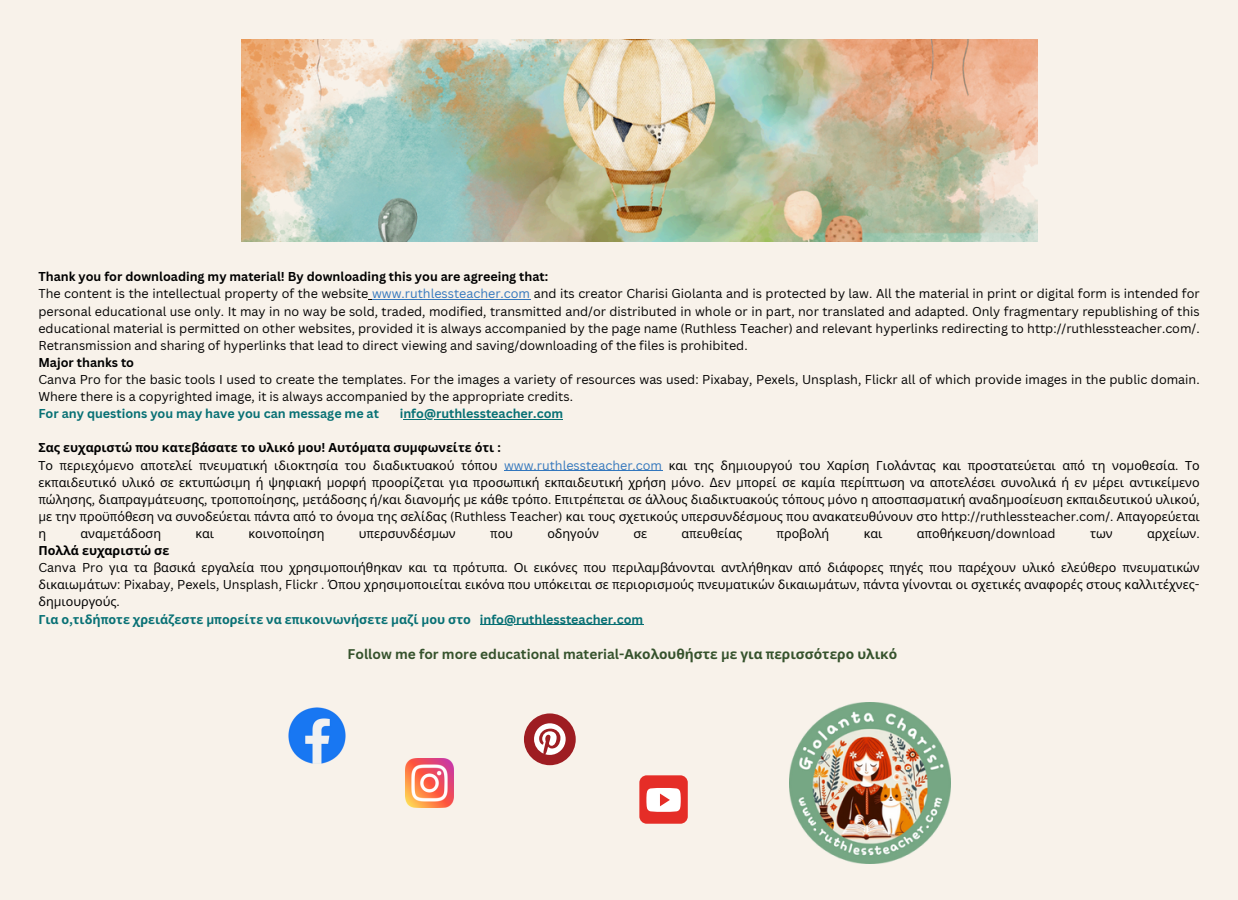
<style>
.page{position:relative;width:1238px;height:900px;background:#fff}
.page>*{position:absolute;margin:0;border:0;box-sizing:border-box;transform-origin:0 0}
.t1{font:700 13.65px "Canva Sans";color:#35522c}
.t2{font:12.6px/17.1px "Noto Sans";color:#000;text-align:justify}
.t3{font:12.6px/17.1px "Canva Sans";color:#000;text-align:justify}
.t4{font:700 12.6px "Canva Sans";color:#077074}
.t5{font:700 12.6px "Canva Sans";color:#000}
.t6{font:700 12.6px "Noto Sans";color:#000}
.s1{color:#3377bd}
.s2{font-family:"Canva Sans"}
.s3{font-family:"Canva Sans";color:#3377bd}
.s4{font-family:"Noto Sans"}
.s5{font-weight:700}
.s6{font-weight:700;color:#077074}
.s7{font-family:"Canva Sans";font-weight:700;color:#077074}
</style>
<div class="page">
<div style="left:0;top:0;width:1237px;height:900px;background:#f8f2ea"></div>
<img style="left:241px;top:40px;width:796px;height:201px">
<hr style="left:372px;top:299px;width:158px;height:1px;background:#3377bd">
<hr style="left:403px;top:419px;width:160px;height:1px;background:#077074">
<hr style="left:504px;top:470px;width:158px;height:1px;background:#3377bd">
<hr style="left:480px;top:624px;width:163px;height:1px;background:#077074">
<div style="left:639px;top:775px;width:48px;height:49px;background:#e52d27;border-radius:7px"></div>
<svg style="left:646px;top:788px;width:34px;height:24px"></svg>
<div style="left:524px;top:713px;width:51px;height:52px;background:#9e1d22;border-radius:50%"></div>
<svg style="left:534px;top:723px;width:31px;height:32px"></svg>
<img style="left:405px;top:759px;width:49px;height:48px">
<img style="left:288px;top:707px;width:58px;height:57px">
<img style="left:789px;top:703px;width:161px;height:161px">
<p class="t5" style="left:38px;top:268px;width:511px">Thank you for downloading my material! By downloading this you are agreeing that:</p>
<p class="t3" style="left:38px;top:285px;width:1162px">The content is the intellectual property of the website <span class="s1">www.ruthlessteacher.com</span> and its creator Charisi Giolanta and is protected by law. All the material in print or digital form is intended for personal educational use only. It may in no way be sold, traded, modified, transmitted and/or distributed in whole or in part, nor translated and adapted. Only fragmentary republishing of this educational material is permitted on other websites, provided it is always accompanied by the page name (Ruthless Teacher) and relevant hyperlinks redirecting to http://ruthlessteacher.com/.<br>Retransmission and sharing of hyperlinks that lead to direct viewing and saving/downloading of the files is prohibited.</p>
<p class="t5" style="left:38px;top:353px;width:97px">Major thanks to</p>
<p class="t3" style="left:38px;top:371px;width:1162px">Canva Pro for the basic tools I used to create the templates. For the images a variety of resources was used: Pixabay, Pexels, Unsplash, Flickr all of which provide images in the public domain.<br>Where there is a copyrighted image, it is always accompanied by the appropriate credits.</p>
<p class="t4" style="left:38px;top:405px;width:342px">For any questions you may have you can message me at</p>
<p class="t4" style="left:400px;top:405px;width:165px">info@ruthlessteacher.com</p>
<p class="t6" style="left:38px;top:439px;width:464px">Σας ευχαριστώ <span class="s2">π</span>ου κατεβάσατε το υλικό <span class="s2">μ</span>ου<span class="s2">!</span> Αυτό<span class="s2">μ</span>ατα συ<span class="s2">μ</span>φωνείτε ότι <span class="s2">:</span></p>
<p class="t2" style="left:38px;top:456px;width:1162px">Το <span class="s2">π</span>εριεχό<span class="s2">μ</span>ενο α<span class="s2">π</span>οτελεί <span class="s2">π</span>νευ<span class="s2">μ</span>ατική ιδιοκτησία του διαδικτυακού τό<span class="s2">π</span>ου <span class="s3">www.ruthlessteacher.com</span> και της δη<span class="s2">μ</span>ιουργού του Χαρίση Γιολάντας και <span class="s2">π</span>ροστατεύεται α<span class="s2">π</span>ό τη νο<span class="s2">μ</span>οθεσία<span class="s2">.</span> Το εκ<span class="s2">π</span>αιδευτικό υλικό σε εκτυ<span class="s2">π</span>ώσι<span class="s2">μ</span>η ή ψηφιακή <span class="s2">μ</span>ορφή <span class="s2">π</span>ροορίζεται για <span class="s2">π</span>ροσω<span class="s2">π</span>ική εκ<span class="s2">π</span>αιδευτική χρήση <span class="s2">μ</span>όνο<span class="s2">. Δ</span>εν <span class="s2">μπ</span>ορεί σε κα<span class="s2">μ</span>ία <span class="s2">π</span>ερί<span class="s2">π</span>τωση να α<span class="s2">π</span>οτελέσει συνολικά ή εν <span class="s2">μ</span>έρει αντικεί<span class="s2">μ</span>ενο <span class="s2">π</span>ώλησης<span class="s2">,</span> δια<span class="s2">π</span>ραγ<span class="s2">μ</span>άτευσης<span class="s2">,</span> τρο<span class="s2">π</span>ο<span class="s2">π</span>οίησης<span class="s2">, μ</span>ετάδοσης ή<span class="s2">/</span>και διανο<span class="s2">μ</span>ής <span class="s2">μ</span>ε κάθε τρό<span class="s2">π</span>ο<span class="s2">.</span> Ε<span class="s2">π</span>ιτρέ<span class="s2">π</span>εται σε άλλους διαδικτυακούς τό<span class="s2">π</span>ους <span class="s2">μ</span>όνο η α<span class="s2">π</span>οσ<span class="s2">π</span>ασ<span class="s2">μ</span>ατική αναδη<span class="s2">μ</span>οσίευση εκ<span class="s2">π</span>αιδευτικού υλικού<span class="s2">, μ</span>ε την <span class="s2">π</span>ροϋ<span class="s2">π</span>όθεση να συνοδεύεται <span class="s2">π</span>άντα α<span class="s2">π</span>ό το όνο<span class="s2">μ</span>α της σελίδας <span class="s2">(Ruthless Teacher)</span> και τους σχετικούς υ<span class="s2">π</span>ερσυνδέσ<span class="s2">μ</span>ους <span class="s2">π</span>ου ανακατευθύνουν στο <span class="s2">http://ruthlessteacher.com/.</span> Α<span class="s2">π</span>αγορεύεται η</p>
<p class="t2" style="left:81px;top:525px;width:82px">ανα<span class="s2">μ</span>ετάδοση</p>
<p class="t2" style="left:195px;top:525px;width:20px">και</p>
<p class="t2" style="left:248px;top:525px;width:77px">κοινο<span class="s2">π</span>οίηση</p>
<p class="t2" style="left:359px;top:525px;width:98px">υ<span class="s2">π</span>ερσυνδέσ<span class="s2">μ</span>ων</p>
<p class="t2" style="left:490px;top:525px;width:24px"><span class="s2">π</span>ου</p>
<p class="t2" style="left:547px;top:525px;width:53px">οδηγούν</p>
<p class="t2" style="left:633px;top:525px;width:15px">σε</p>
<p class="t2" style="left:681px;top:525px;width:62px">α<span class="s2">π</span>ευθείας</p>
<p class="t2" style="left:776px;top:525px;width:54px"><span class="s2">π</span>ροβολή</p>
<p class="t2" style="left:863px;top:525px;width:20px">και</p>
<p class="t3" style="left:916px;top:525px;width:140px"><span class="s4">α</span>π<span class="s4">οθήκευση</span>/download</p>
<p class="t2" style="left:1089px;top:525px;width:24px">των</p>
<p class="t2" style="left:1147px;top:525px;width:54px">αρχείων<span class="s2">.</span></p>
<p class="t2" style="left:38px;top:542px;width:1162px;text-align:left"><span class="s5">Πολλά ευχαριστώ σε<br></span><span class="s2">Canva Pro</span> για τα βασικά εργαλεία <span class="s2">π</span>ου χρησι<span class="s2">μ</span>ο<span class="s2">π</span>οιήθηκαν και τα <span class="s2">π</span>ρότυ<span class="s2">π</span>α<span class="s2">.</span> Οι εικόνες <span class="s2">π</span>ου <span class="s2">π</span>εριλα<span class="s2">μ</span>βάνονται αντλήθηκαν α<span class="s2">π</span>ό διάφορες <span class="s2">π</span>ηγές <span class="s2">π</span>ου <span class="s2">π</span>αρέχουν υλικό ελεύθερο <span class="s2">π</span>νευ<span class="s2">μ</span>ατικών δικαιω<span class="s2">μ</span>άτων<span class="s2">: Pixabay, Pexels, Unsplash, Flickr .</span> Ό<span class="s2">π</span>ου χρησι<span class="s2">μ</span>ο<span class="s2">π</span>οιείται εικόνα <span class="s2">π</span>ου υ<span class="s2">π</span>όκειται σε <span class="s2">π</span>εριορισ<span class="s2">μ</span>ούς <span class="s2">π</span>νευ<span class="s2">μ</span>ατικών δικαιω<span class="s2">μ</span>άτων<span class="s2">, π</span>άντα γίνονται οι σχετικές αναφορές στους καλλιτέχνες&shy;δη<span class="s2">μ</span>ιουργούς<span class="s2">.<br></span><span class="s6">Για ο</span><span class="s7">,</span><span class="s6">τιδή</span><span class="s7">π</span><span class="s6">οτε χρειάζεστε</span> <span class="s7">μπ</span><span class="s6">ορείτε να ε</span><span class="s7">π</span><span class="s6">ικοινωνήσετε</span> <span class="s7">μ</span><span class="s6">αζί</span> <span class="s7">μ</span><span class="s6">ου στο</span></p>
<p class="t4" style="left:480px;top:610px;width:165px">info@ruthlessteacher.com</p>
<p class="t1" style="left:347px;top:645px;width:551px">Follow me for more educational material-<span class="s4">Ακολουθήστε</span> μ<span class="s4">ε για</span> π<span class="s4">ερισσότερο υλικό</span></p>
</div>
